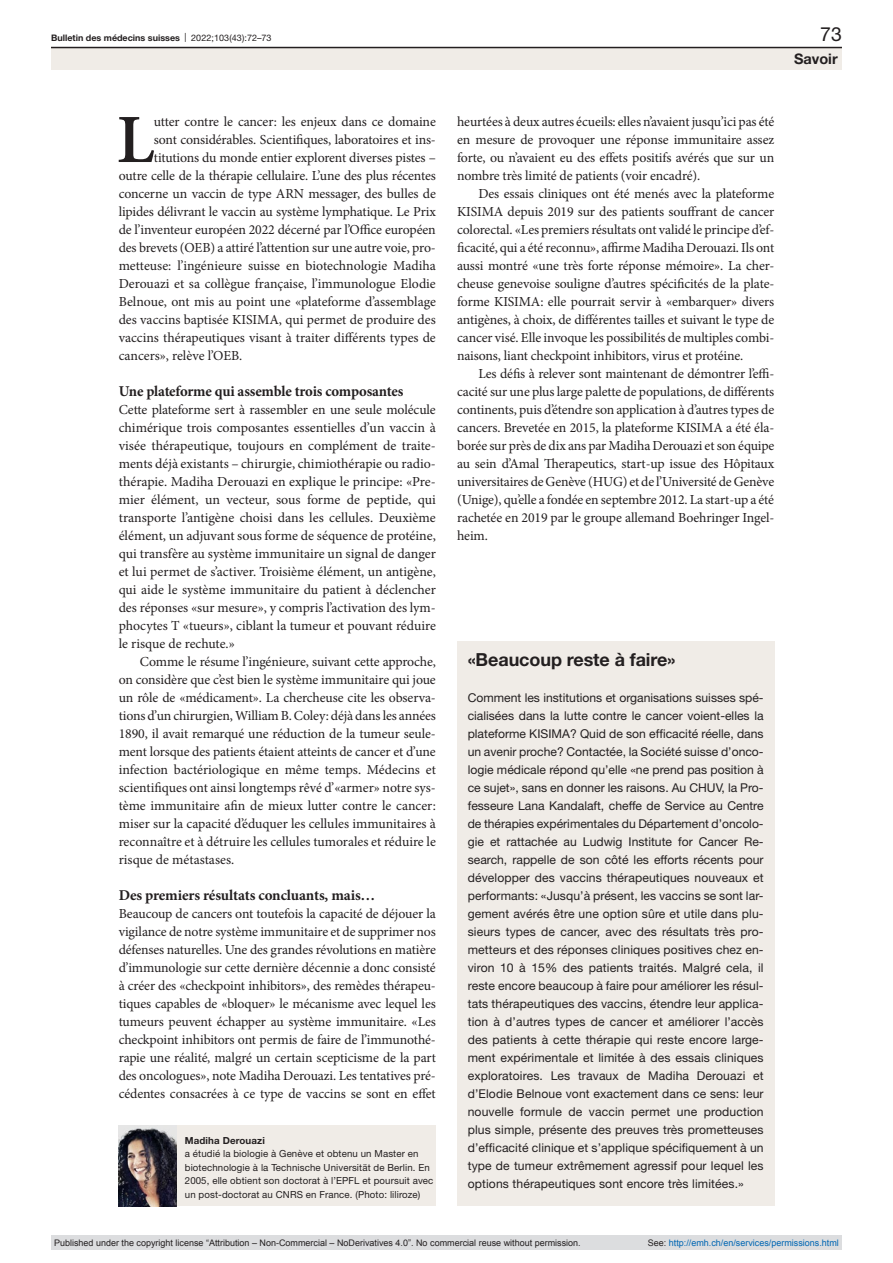
<style>
.page{position:relative;width:893px;height:1263px;background:#fff}
.page>*{position:absolute;margin:0;border:0;box-sizing:border-box;transform-origin:0 0}
.paragraph-initial{font:600 69.15px "Minion Pro";color:#231f20}
.t1{font:19.5px "Helvetica Neue LT Pro";color:#231f20}
.box-head1{font:700 18px "Helvetica Neue LT Pro";letter-spacing:-.005em;color:#231f20}
.head2{font:700 15px "Minion Pro";letter-spacing:-.015em;color:#231f20}
.t2{font:700 14.55px "Helvetica Neue LT Pro";color:#231f20}
.paragraph-indent{font:13.8px/18px "Minion Pro";letter-spacing:-.01em;color:#231f20;text-align:justify}
.paragraph{font:13.8px/18px "Minion Pro";letter-spacing:-.01em;color:#231f20;text-align:justify}
.paragraph-initial-2{font:13.8px "Minion Pro";letter-spacing:-.01em;color:#231f20}
.box-paragraph{font:12.15px/18px "Helvetica Neue LT Pro";letter-spacing:.01em;color:#231f20;text-align:justify}
.affiliations-small{font:9.75px/13.5px "Helvetica Neue LT Pro";letter-spacing:.01em;color:#231f20}
.authors-small{font:700 9.75px "Helvetica Neue LT Pro";letter-spacing:.01em;color:#231f20}
.t3{font:9px "Arial";color:#231f20}
.t4{font:9px "Arial";color:#0066b3}
.t5{font:700 9px "Helvetica Neue LT Pro";color:#231f20}
.s1{font-weight:400}
.s2{color:#231f20}
</style>
<div class="page">
<div style="left:119px;top:1125px;width:317px;height:81px;background:#f0ece7"></div>
<div style="left:457px;top:642px;width:317px;height:564px;background:#f0ece7"></div>
<img style="left:119px;top:1125px;width:57px;height:81px">
<div style="left:51px;top:48px;width:791px;height:22px;background:#f0ece7"></div>
<hr style="left:51px;top:47px;width:791px;height:1px;background:#231f20">
<div style="left:51px;top:1235px;width:791px;height:15px;background:#dcdddf"></div>
<p class="t5" style="left:51px;top:32px;width:222px">Bulletin des médecins suisses <span class="s1">| 2022;103(43):72–73</span></p>
<h2 class="t1" style="left:820px;top:22px;width:23px">73</h2>
<p class="paragraph-initial" style="left:117px;top:92px;width:39px">L</p>
<p class="paragraph-initial-2" style="left:154px;top:112px;width:284px">utter contre le cancer: les enjeux dans ce domaine</p>
<p class="paragraph-initial-2" style="left:154px;top:130px;width:283px">sont considérables. Scientifiques, laboratoires et ins-</p>
<p class="paragraph-initial-2" style="left:154px;top:148px;width:283px">titutions du monde entier explorent diverses pistes –</p>
<p class="paragraph-initial-2" style="left:119px;top:166px;width:319px">outre celle de la thérapie cellulaire. L’une des plus récentes</p>
<p class="paragraph-initial-2" style="left:119px;top:184px;width:319px">concerne un vaccin de type ARN messager, des bulles de</p>
<p class="paragraph-initial-2" style="left:119px;top:202px;width:319px">lipides délivrant le vaccin au système lymphatique. Le Prix</p>
<p class="paragraph-initial-2" style="left:119px;top:220px;width:319px">de l’inventeur européen 2022 décerné par l’Office européen</p>
<p class="paragraph-initial-2" style="left:119px;top:238px;width:319px">des brevets (OEB) a attiré l’attention sur une autre voie, pro-</p>
<p class="paragraph-initial-2" style="left:119px;top:256px;width:319px">metteuse: l’ingénieure suisse en biotechnologie Madiha</p>
<p class="paragraph-initial-2" style="left:119px;top:274px;width:319px">Derouazi et sa collègue française, l’immunologue Elodie</p>
<p class="paragraph-initial-2" style="left:119px;top:292px;width:319px">Belnoue, ont mis au point une «plateforme d’assemblage</p>
<p class="paragraph-initial-2" style="left:119px;top:310px;width:319px">des vaccins baptisée KISIMA, qui permet de produire des</p>
<p class="paragraph-initial-2" style="left:119px;top:328px;width:319px">vaccins thérapeutiques visant à traiter différents types de</p>
<p class="paragraph-initial-2" style="left:119px;top:346px;width:125px">cancers», relève l’OEB.</p>
<p class="head2" style="left:119px;top:381px;width:286px">Une plateforme qui assemble trois composantes</p>
<p class="paragraph" style="left:119px;top:401px;width:319px">Cette plateforme sert à rassembler en une seule molécule chimérique trois composantes essentielles d’un vaccin à visée thérapeutique, toujours en complément de traite&shy;ments déjà existants – chirurgie, chimiothérapie ou radio&shy;thérapie. Madiha Derouazi en explique le principe: «Pre&shy;mier élément, un vecteur, sous forme de peptide, qui transporte l’antigène choisi dans les cellules. Deuxième élément, un adjuvant sous forme de séquence de protéine, qui transfère au système immunitaire un signal de danger et lui permet de s’activer. Troisième élément, un antigène, qui aide le système immunitaire du patient à déclencher des réponses «sur mesure», y compris l’activation des lym&shy;phocytes T «tueurs», ciblant la tumeur et pouvant réduire le risque de rechute.»</p>
<p class="paragraph-indent" style="left:119px;top:653px;width:319px;text-align:left;text-indent:21px">Comme le résume l’ingénieure, suivant cette approche, on considère que c’est bien le système immunitaire qui joue un rôle de «médicament». La chercheuse cite les observa&shy;tions d’un chirurgien, William B. Coley: déjà dans les années 1890, il avait remarqué une réduction de la tumeur seule&shy;ment lorsque des patients étaient atteints de cancer et d’une infection bactériologique en même temps. Médecins et scientifiques ont ainsi longtemps rêvé d’«armer» notre sys&shy;tème immunitaire afin de mieux lutter contre le cancer: miser sur la capacité d’éduquer les cellules immunitaires à reconnaître et à détruire les cellules tumorales et réduire le risque de métastases.</p>
<p class="head2" style="left:119px;top:885px;width:258px">Des premiers résultats concluants, mais…</p>
<p class="paragraph" style="left:119px;top:905px;width:319px">Beaucoup de cancers ont toutefois la capacité de déjouer la vigilance de notre système immunitaire et de supprimer nos défenses naturelles. Une des grandes révolutions en matière d’immunologie sur cette dernière décennie a donc consisté à créer des «checkpoint inhibitors», des remèdes thérapeu&shy;tiques capables de «bloquer» le mécanisme avec lequel les tumeurs peuvent échapper au système immunitaire. «Les checkpoint inhibitors ont permis de faire de l’immunothé&shy;rapie une réalité, malgré un certain scepticisme de la part des oncologues», note Madiha Derouazi. Les tentatives pré&shy;cédentes consacrées à ce type de vaccins se sont en effet</p>
<p class="authors-small" style="left:185px;top:1134px;width:81px">Madiha Derouazi</p>
<p class="affiliations-small" style="left:185px;top:1147px;width:250px">a étudié la biologie à Genève et obtenu un Master en biotechnologie à la Technische Universität de Berlin. En 2005, elle obtient son doctorat à l’EPFL et poursuit avec un post-doctorat au CNRS en France. (Photo: liliroze)</p>
<p class="t2" style="left:794px;top:49px;width:45px">Savoir</p>
<p class="paragraph" style="left:457px;top:113px;width:319px">heurtées à deux autres écueils: elles n’avaient jusqu’ici pas été en mesure de provoquer une réponse immunitaire assez forte, ou n’avaient eu des effets positifs avérés que sur un nombre très limité de patients (voir encadré).</p>
<p class="paragraph-indent" style="left:457px;top:185px;width:319px;text-indent:21px">Des essais cliniques ont été menés avec la plateforme KISIMA depuis 2019 sur des patients souffrant de cancer colorectal. «Les premiers résultats ont validé le principe d’ef&shy;ficacité, qui a été reconnu», affirme Madiha Derouazi. Ils ont aussi montré «une très forte réponse mémoire». La cher&shy;cheuse genevoise souligne d’autres spécificités de la plate&shy;forme KISIMA: elle pourrait servir à «embarquer» divers antigènes, à choix, de différentes tailles et suivant le type de cancer visé. Elle invoque les possibilités de multiples combi&shy;naisons, liant checkpoint inhibitors, virus et protéine.</p>
<p class="paragraph-indent" style="left:457px;top:365px;width:319px;text-indent:21px">Les défis à relever sont maintenant de démontrer l’effi&shy;cacité sur une plus large palette de populations, de différents continents, puis d’étendre son application à d’autres types de cancers. Brevetée en 2015, la plateforme KISIMA a été éla&shy;borée sur près de dix ans par Madiha Derouazi et son équipe au sein d’Amal Therapeutics, start-up issue des Hôpitaux universitaires de Genève (HUG) et de l’Université de Genève (Unige), qu’elle a fondée en septembre 2012. La start-up a été rachetée en 2019 par le groupe allemand Boehringer Ingel&shy;heim.</p>
<p class="box-head1" style="left:468px;top:648px;width:209px">«Beaucoup reste à faire»</p>
<p class="box-paragraph" style="left:468px;top:688px;width:297px">Comment les institutions et organisations suisses spé&shy;cialisées dans la lutte contre le cancer voient-elles la plateforme KISIMA? Quid de son efficacité réelle, dans un avenir proche? Contactée, la Société suisse d’onco&shy;logie médicale répond qu’elle «ne prend pas position à ce sujet», sans en donner les raisons. Au CHUV, la Pro&shy;fesseure Lana Kandalaft, cheffe de Service au Centre de thérapies expérimentales du Département d’oncolo&shy;gie et rattachée au Ludwig Institute for Cancer Re&shy;search, rappelle de son côté les efforts récents pour développer des vaccins thérapeutiques nouveaux et performants: «Jusqu’à présent, les vaccins se sont lar&shy;gement avérés être une option sûre et utile dans plu&shy;sieurs types de cancer, avec des résultats très pro&shy;metteurs et des réponses cliniques positives chez en&shy;viron 10 à 15% des patients traités. Malgré cela, il reste encore beaucoup à faire pour améliorer les résul&shy;tats thérapeutiques des vaccins, étendre leur applica&shy;tion à d’autres types de cancer et améliorer l’accès des patients à cette thérapie qui reste encore large&shy;ment expérimentale et limitée à des essais cliniques exploratoires. Les travaux de Madiha Derouazi et d’Elodie Belnoue vont exactement dans ce sens: leur nouvelle formule de vaccin permet une production plus simple, présente des preuves très prometteuses d’efficacité clinique et s’applique spécifiquement à un type de tumeur extrêmement agressif pour lequel les options thérapeutiques sont encore très limitées.»</p>
<p class="t3" style="left:54px;top:1237px;width:528px">Published under the copyright license “Attribution – Non-Commercial – NoDerivatives 4.0”. No commercial reuse without permission.</p>
<p class="t4" style="left:648px;top:1237px;width:193px"><span class="s2">See:</span> http://emh.ch/en/services/permissions.html</p>
</div>
